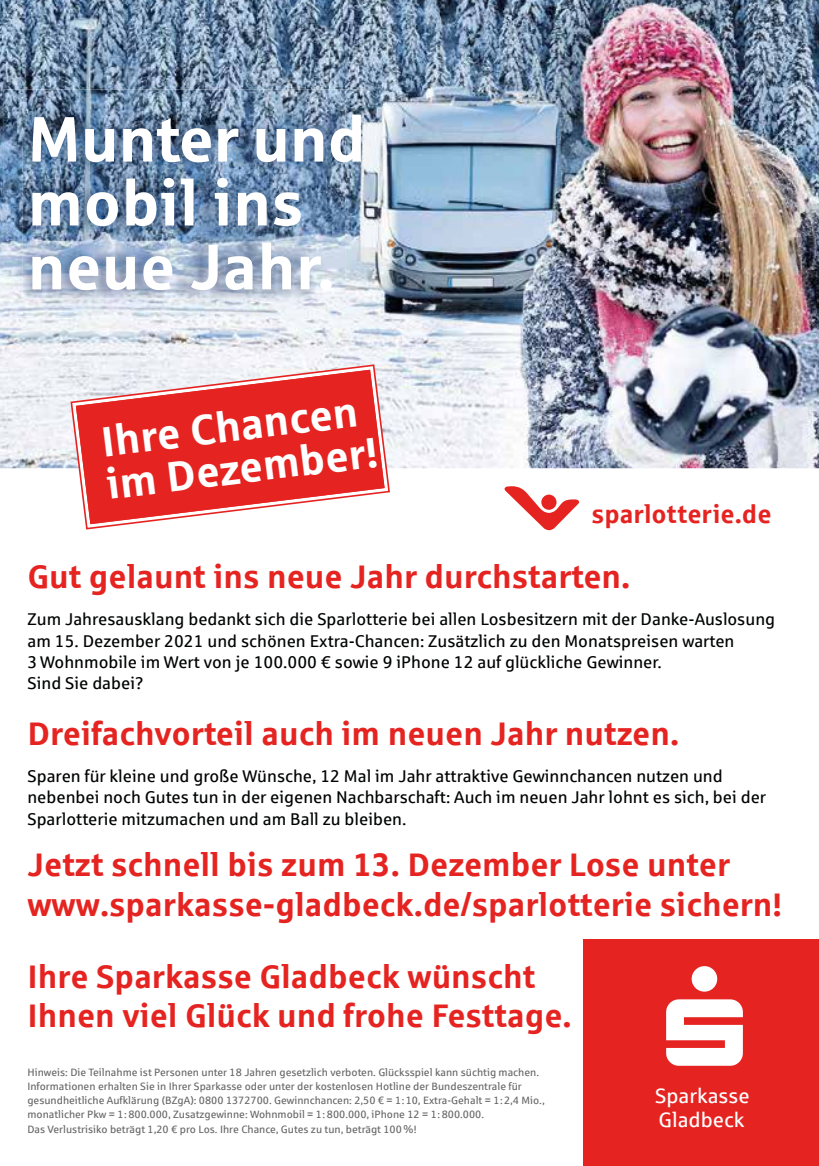
<style>
.page{position:relative;width:819px;height:1166px;background:#fff}
.page>*{position:absolute;margin:0;border:0;box-sizing:border-box;transform-origin:0 0}
.t1{font:700 63.88px/63.9px "Sparkasse Rg";color:#fff}
.t2{font:700 42.52px/42.5px "Sparkasse Rg";color:#fff}
.t3{font:700 32.73px/39.2px "Sparkasse Rg";color:#e52421}
.t4{font:700 25.55px "Sparkasse Rg";color:#e52421}
.t5{font:20.82px/23.6px "Sparkasse Rg";color:#fff}
.t6{font:16.97px/21.3px "Sparkasse Rg";color:#010202}
.t7{font:10.67px/14.2px "Sparkasse Rg";color:#676767}
</style>
<div class="page">
<div style="left:583px;top:939px;width:236px;height:227px;background:#e52421"></div>
<img style="left:0;top:0;width:819px;height:468px">
<svg style="left:504px;top:486px;width:75px;height:44px"></svg>
<img style="left:4px;top:90px;width:360px;height:227px">
<img style="left:23px;top:107px;width:322px;height:191px">
<svg style="left:666px;top:966px;width:76px;height:100px"></svg>
<svg style="left:70px;top:363px;width:321px;height:167px"></svg>
<svg style="left:73px;top:367px;width:314px;height:160px"></svg>
<h1 class="t1" style="left:27px;top:105px;width:340px">Munter und mobil ins neue Jahr.</h1>
<h2 class="t2" style="left:99px;top:420px;width:275px;rotate:-7deg">Ihre Chancen im Dezember!</h2>
<h3 class="t4" style="left:591px;top:498px;width:181px">sparlotterie.de</h3>
<h3 class="t3" style="left:27px;top:556px;width:604px">Gut gelaunt ins neue Jahr durchstarten.</h3>
<p class="t6" style="left:27px;top:608px;width:749px">Zum Jahresausklang bedankt sich die Sparlotterie bei allen Losbesitzern mit der Danke-Auslosung am 15. Dezember 2021 und schönen Extra-Chancen: Zusätzlich zu den Monatspreisen warten<br>3 Wohnmobile im Wert von je 100.000 € sowie 9 iPhone 12 auf glückliche Gewinner.<br>Sind Sie dabei?</p>
<h3 class="t3" style="left:27px;top:712px;width:653px">Dreifachvorteil auch im neuen Jahr nutzen.</h3>
<p class="t6" style="left:27px;top:765px;width:740px">Sparen für kleine und große Wünsche, 12 Mal im Jahr attraktive Gewinnchancen nutzen und nebenbei noch Gutes tun in der eigenen Nachbarschaft: Auch im neuen Jahr lohnt es sich, bei der<br>Sparlotterie mitzumachen und am Ball zu bleiben.</p>
<h3 class="t3" style="left:27px;top:844px;width:756px">Jetzt schnell bis zum 13. Dezember Lose unter www.sparkasse-gladbeck.de/sparlotterie sichern!</h3>
<h3 class="t3" style="left:27px;top:955px;width:545px">Ihre Sparkasse Gladbeck wünscht<br>Ihnen viel Glück und frohe Festtage.</h3>
<p class="t7" style="left:27px;top:1064px;width:518px">Hinweis: Die Teilnahme ist Personen unter 18 Jahren gesetzlich verboten. Glücksspiel kann süchtig machen.<br>Informationen erhalten Sie in Ihrer Sparkasse oder unter der kostenlosen Hotline der Bundeszentrale für gesundheitliche Aufklärung (BZgA): 0800 1372700. Gewinnchancen: 2,50 € = 1:10, Extra-Gehalt = 1:2,4 Mio., monatlicher Pkw = 1: 800.000, Zusatzgewinne: Wohnmobil = 1: 800.000, iPhone 12 = 1: 800.000.<br>Das Verlustrisiko beträgt 1,20 € pro Los. Ihre Chance, Gutes zu tun, beträgt 100%!</p>
<p class="t5" style="left:655px;top:1084px;width:96px">Sparkasse<br>Gladbeck</p>
</div>
